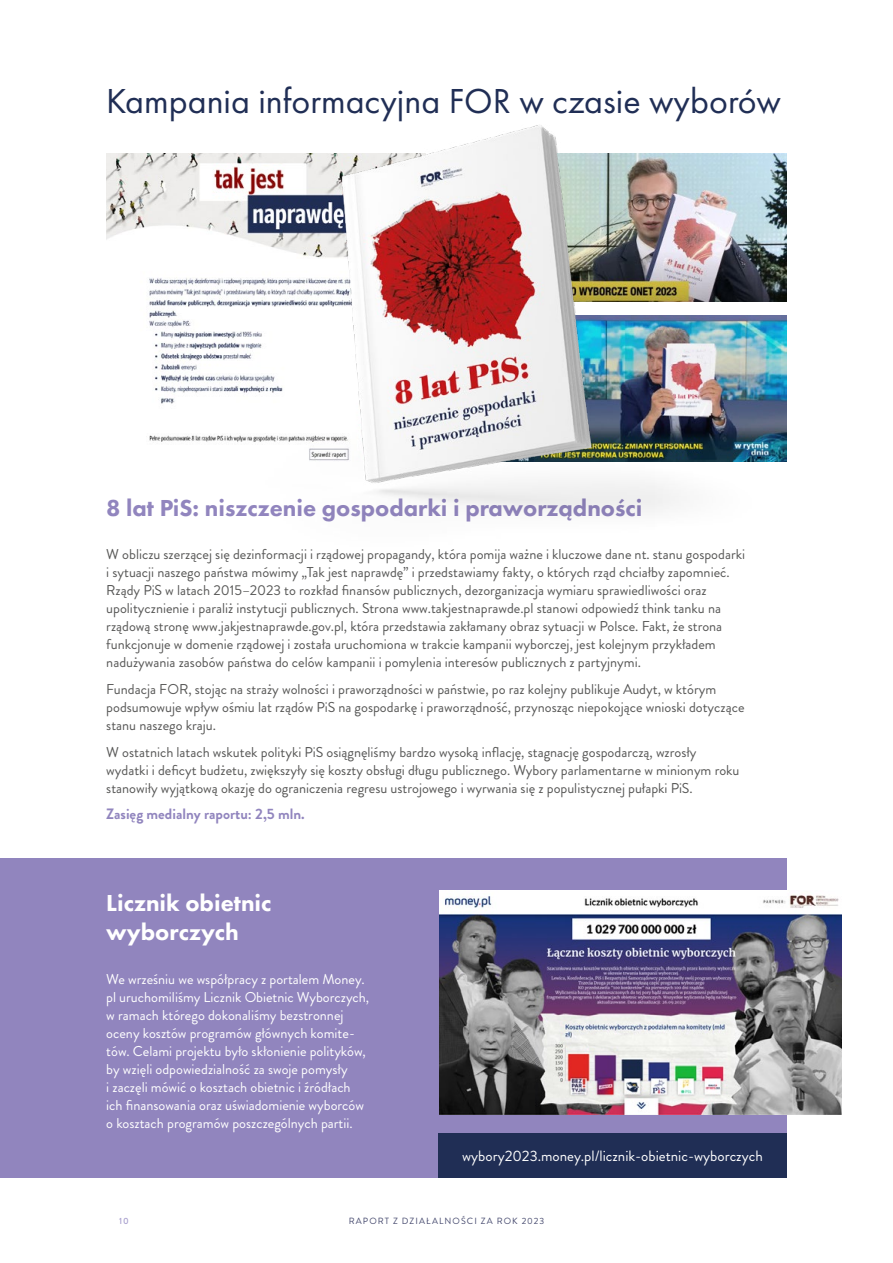
<style>
.page{position:relative;width:893px;height:1263px;background:#fff}
.page>*{position:absolute;margin:0;border:0;box-sizing:border-box;transform-origin:0 0}
.t1{font:36px "Futura PT";color:#202e55}
.t2{font:800 24px "Futura PT";color:#9185be}
.t3{font:800 24px/28.8px "Futura PT";color:#fff}
.t4{font:15px "Brandon Grotesque";color:#fff}
.t5{font:700 15px "Brandon Grotesque";color:#9185be}
.t6{font:14.25px/18px "Brandon Grotesque";color:#575756}
.t7{font:14.25px/18px "Brandon Grotesque";color:#fff}
.t8{font:9px "Brandon Grotesque";letter-spacing:.12em;color:#44486d}
.t9{font:500 9px "Brandon Grotesque";color:#a69dcd}
</style>
<div class="page">
<img style="left:106px;top:153px;width:55px;height:288px">
<div style="left:0;top:858px;width:787px;height:320px;background:#9185be"></div>
<img style="left:770px;top:153px;width:17px;height:148px">
<img style="left:770px;top:315px;width:17px;height:146px">
<img style="left:439px;top:891px;width:403px;height:224px">
<div style="left:438px;top:1133px;width:349px;height:45px;background:#202e55"></div>
<img style="left:161px;top:125px;width:609px;height:387px">
<h1 class="t1" style="left:106px;top:79px;width:676px">Kampania informacyjna FOR w czasie wyborów</h1>
<h2 class="t2" style="left:106px;top:493px;width:538px">8 lat PiS: niszczenie gospodarki i praworządności</h2>
<p class="t6" style="left:106px;top:546px;width:640px">W obliczu szerzącej się dezinformacji i rządowej propagandy, która pomija ważne i kluczowe dane nt. stanu gospodarki i sytuacji naszego państwa mówimy „Tak jest naprawdę” i przedstawiamy fakty, o których rząd chciałby zapomnieć.<br>Rządy PiS w latach 2015–2023 to rozkład finansów publicznych, dezorganizacja wymiaru sprawiedliwości oraz upolitycznienie i paraliż instytucji publicznych. Strona www.takjestnaprawde.pl stanowi odpowiedź think tanku na rządową stronę www.jakjestnaprawde.gov.pl, która przedstawia zakłamany obraz sytuacji w Polsce. Fakt, że strona funkcjonuje w domenie rządowej i została uruchomiona w trakcie kampanii wyborczej, jest kolejnym przykładem nadużywania zasobów państwa do celów kampanii i pomylenia interesów publicznych z partyjnymi.</p>
<p class="t6" style="left:106px;top:680px;width:640px">Fundacja FOR, stojąc na straży wolności i praworządności w państwie, po raz kolejny publikuje Audyt, w którym podsumowuje wpływ ośmiu lat rządów PiS na gospodarkę i praworządność, przynosząc niepokojące wnioski dotyczące stanu naszego kraju.</p>
<p class="t6" style="left:106px;top:743px;width:635px">W ostatnich latach wskutek polityki PiS osiągnęliśmy bardzo wysoką inflację, stagnację gospodarczą, wzrosły wydatki i deficyt budżetu, zwiększyły się koszty obsługi długu publicznego. Wybory parlamentarne w minionym roku stanowiły wyjątkową okazję do ograniczenia regresu ustrojowego i wyrwania się z populistycznej pułapki PiS.</p>
<p class="t5" style="left:106px;top:803px;width:200px">Zasięg medialny raportu: 2,5 mln.</p>
<h2 class="t3" style="left:106px;top:888px;width:167px">Licznik obietnic wyborczych</h2>
<p class="t7" style="left:106px;top:970px;width:264px">We wrześniu we współpracy z portalem Money. pl uruchomiliśmy Licznik Obietnic Wyborczych, w ramach którego dokonaliśmy bezstronnej oceny kosztów programów głównych komite&shy;tów. Celami projektu było skłonienie polityków, by wzięli odpowiedzialność za swoje pomysły<br>i zaczęli mówić o kosztach obietnic i źródłach ich finansowania oraz uświadomienie wyborców o kosztach programów poszczególnych partii.</p>
<p class="t4" style="left:462px;top:1145px;width:302px">wybory2023.money.pl/licznik-obietnic-wyborczych</p>
<p class="t9" style="left:119px;top:1214px;width:11px">10</p>
<p class="t8" style="left:349px;top:1214px;width:197px">RAPORT Z DZIAŁALNOŚCI ZA ROK 2023</p>
</div>
